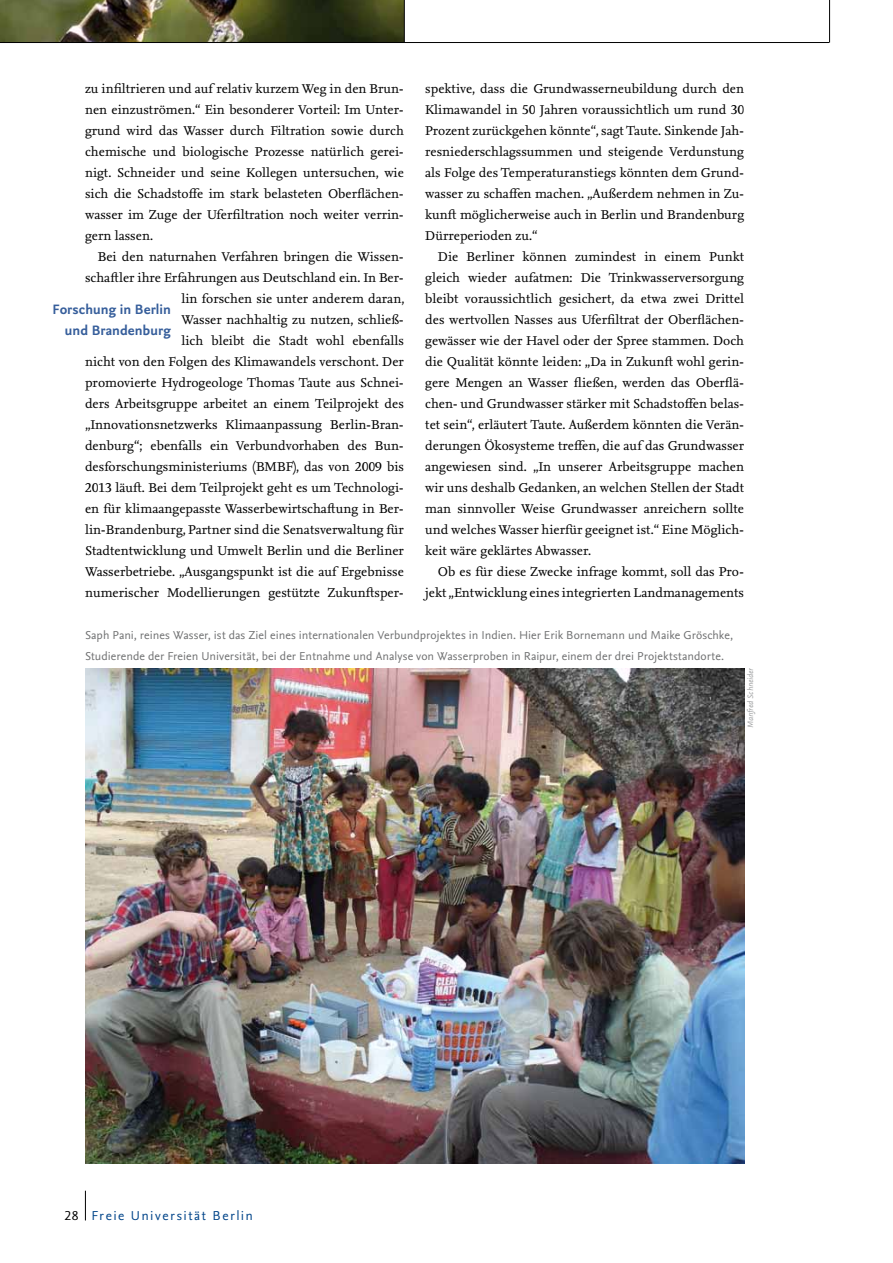
<style>
.page{position:relative;width:893px;height:1263px;background:#fff}
.page>*{position:absolute;margin:0;border:0;box-sizing:border-box;transform-origin:0 0}
.t1{font:700 14.25px/21px "Nexus Sans OT";color:#365e9b;text-align:right}
.t2{font:13.5px "Nexus Sans OT";letter-spacing:.11em;color:#004489}
.t3{font:13.35px/21px "Nexus Serif TF";color:#000;text-align:justify}
.t4{font:12px/21px "Nexus Sans OT";letter-spacing:.005em;color:#707172}
.t5{font:italic 8.25px "Nexus Sans OT";color:#9c9e9f}
.s1{color:#000}
</style>
<div class="page">
<img style="left:0;top:0;width:404px;height:42px">
<hr style="left:0;top:42px;width:829px;height:1px;background:#000">
<hr style="left:404px;top:0;width:1px;height:43px;background:#000">
<hr style="left:829px;top:0;width:1px;height:43px;background:#000">
<svg style="left:85px;top:1191px;width:1px;height:29px"></svg>
<img style="left:85px;top:668px;width:659px;height:496px">
<p class="t3" style="left:85px;top:78px;width:320px">zu infiltrieren und auf relativ kurzem Weg in den Brun&shy;nen einzuströmen.“ Ein besonderer Vorteil: Im Unter&shy;grund wird das Wasser durch Filtration sowie durch chemische und biologische Prozesse natürlich gerei&shy;nigt. Schneider und seine Kollegen untersuchen, wie sich die Schadstoffe im stark belasteten Oberflächen&shy;wasser im Zuge der Uferfiltration noch weiter verrin&shy;gern lassen.</p>
<p class="t3" style="left:85px;top:246px;width:321px;text-align:right">Bei den naturnahen Verfahren bringen die Wissen&shy;schaftler ihre Erfahrungen aus Deutschland ein. In Ber&shy;lin forschen sie unter anderem daran,<br>Wasser nachhaltig zu nutzen, schließ-<br>lich bleibt die Stadt wohl ebenfalls<br>nicht von den Folgen des Klimawandels verschont. Der promovierte Hydrogeologe Thomas Taute aus Schnei&shy;ders Arbeitsgruppe arbeitet an einem Teilprojekt des „Innovationsnetzwerks Klimaanpassung Berlin-Bran&shy;denburg“; ebenfalls ein Verbundvorhaben des Bun&shy;desforschungsministeriums (BMBF), das von 2009 bis 2013 läuft. Bei dem Teilprojekt geht es um Technologi&shy;en für klimaangepasste Wasserbewirtschaftung in Ber&shy;lin-Brandenburg, Partner sind die Senatsverwaltung für Stadtentwicklung und Umwelt Berlin und die Berliner Wasserbetriebe. „Ausgangspunkt ist die auf Ergebnisse numerischer Modellierungen gestützte Zukunftsper-</p>
<p class="t1" style="left:52px;top:298px;width:120px">Forschung in Berlin und Brandenburg</p>
<p class="t3" style="left:425px;top:78px;width:320px">spektive, dass die Grundwasserneubildung durch den Klimawandel in 50 Jahren voraussichtlich um rund 30<br>Prozent zurückgehen könnte“, sagt Taute. Sinkende Jah&shy;resniederschlagssummen und steigende Verdunstung als Folge des Temperaturanstiegs könnten dem Grund&shy;wasser zu schaffen machen. „Außerdem nehmen in Zu&shy;kunft möglicherweise auch in Berlin und Brandenburg Dürreperioden zu.“</p>
<p class="t3" style="left:425px;top:246px;width:321px;text-indent:13px">Die Berliner können zumindest in einem Punkt gleich wieder aufatmen: Die Trinkwasserversorgung bleibt voraussichtlich gesichert, da etwa zwei Drittel des wertvollen Nasses aus Uferfiltrat der Oberflächen&shy;gewässer wie der Havel oder der Spree stammen. Doch die Qualität könnte leiden: „Da in Zukunft wohl gerin&shy;gere Mengen an Wasser fließen, werden das Oberflä&shy;chen- und Grundwasser stärker mit Schadstoffen belas&shy;tet sein“, erläutert Taute. Außerdem könnten die Verän&shy;derungen Ökosysteme treffen, die auf das Grundwasser angewiesen sind. „In unserer Arbeitsgruppe machen wir uns deshalb Gedanken, an welchen Stellen der Stadt man sinnvoller Weise Grundwasser anreichern sollte und welches Wasser hierfür geeignet ist.“ Eine Möglich&shy;keit wäre geklärtes Abwasser.</p>
<p class="t3" style="left:425px;top:561px;width:320px;text-align:right">Ob es für diese Zwecke infrage kommt, soll das Pro&shy;jekt „Entwicklung eines integrierten Landmanagements</p>
<p class="t4" style="left:85px;top:624px;width:649px">Saph Pani, reines Wasser, ist das Ziel eines internationalen Verbundprojektes in Indien. Hier Erik Bornemann und Maike Gröschke,<br>Studierende der Freien Universität, bei der Entnahme und Analyse von Wasserproben in Raipur, einem der drei Projektstandorte.</p>
<p class="t5" style="left:745px;top:727px;width:61px;rotate:-90deg">Manfred Schneider</p>
<p class="t2" style="left:64px;top:1207px;width:190px"><span class="s1">28</span> Freie Universität Berlin</p>
</div>
